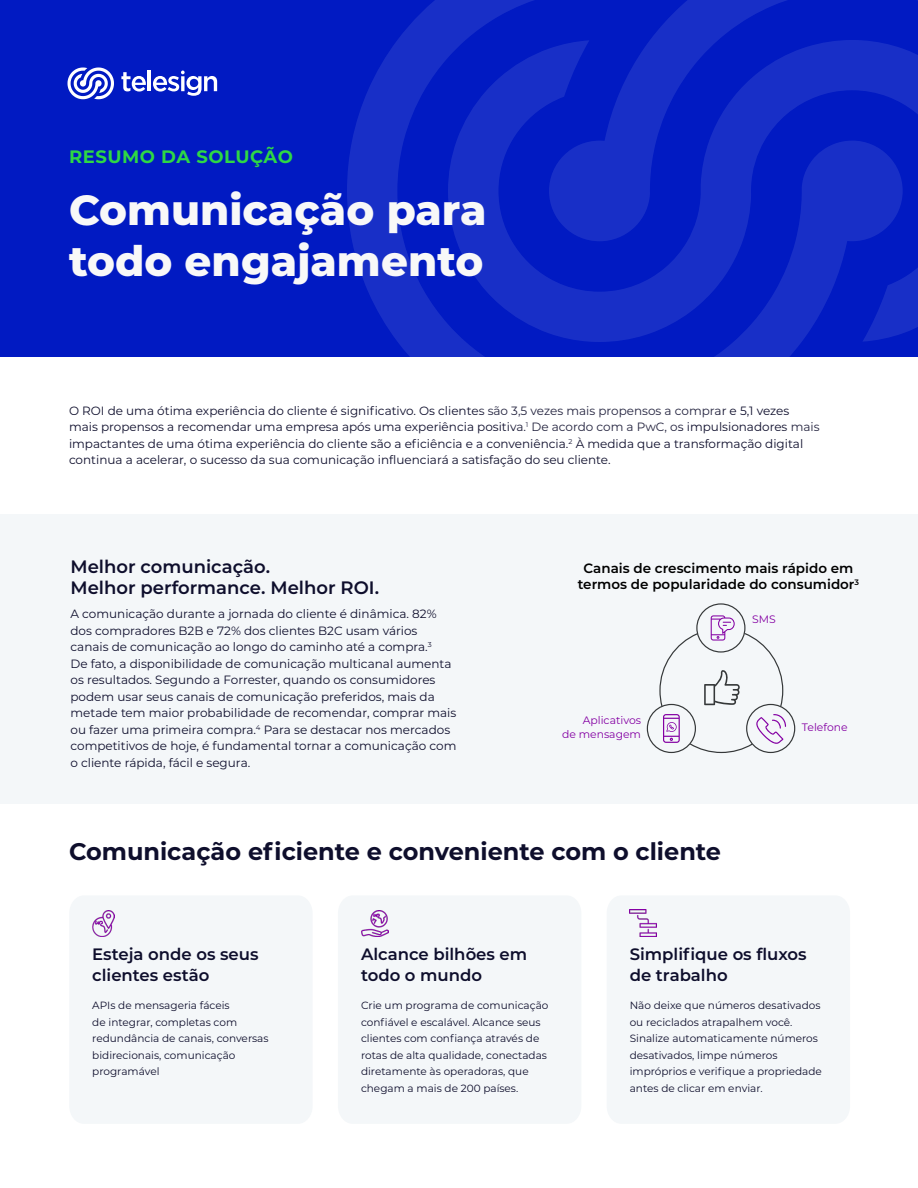
<style>
.page{position:relative;width:918px;height:1188px;background:#fff}
.page>*{position:absolute;margin:0;border:0;box-sizing:border-box;transform-origin:0 0}
.t1{font:800 42px/50.4px "Montserrat";color:#f8f8f8}
.t2{font:700 24px "Montserrat";color:#0e0e2c}
.t3{font:600 18px/21.6px "Montserrat";color:#0e0e2c}
.t4{font:700 18px "Montserrat";letter-spacing:.03em;color:#2ed845}
.Benefit_Body{font:600 16.5px/21px "Montserrat";color:#0e0e2c}
.t5{font:600 13.5px/16.5px "Montserrat";color:#000;text-align:center}
.Benefit_Body-2{font:12px/16.5px "Montserrat";color:#0e0e2c}
.t6{font:10.8px/13.2px "Montserrat";color:#8400a3;text-align:right}
.Benefit_Body-3{font:10.5px/16.5px "Montserrat";color:#0e0e2c}
</style>
<div class="page">
<div style="left:0;top:0;width:918px;height:356px;background:#011ac2"></div>
<div style="left:0;top:514px;width:918px;height:290px;background:#f4f7f9"></div>
<div style="left:647px;top:704px;width:49px;height:49px;border:1px solid #353839;border-radius:50%"></div>
<svg style="left:659px;top:615px;width:125px;height:93px"></svg>
<svg style="left:663px;top:714px;width:17px;height:29px"></svg>
<svg style="left:688px;top:714px;width:98px;height:40px"></svg>
<div style="left:338px;top:896px;width:243px;height:227px;background:#f4f7f9"></div>
<div style="left:70px;top:896px;width:242px;height:227px;background:#f4f7f9"></div>
<div style="left:607px;top:896px;width:243px;height:227px;background:#f4f7f9"></div>
<svg style="left:121px;top:72px;width:25px;height:20px"></svg>
<hr style="left:148px;top:71px;width:3px;height:20px;background:#fff">
<svg style="left:153px;top:71px;width:64px;height:25px"></svg>
<svg style="left:68px;top:68px;width:46px;height:31px"></svg>
<svg style="left:347px;top:0;width:556px;height:357px"></svg>
<svg style="left:448px;top:40px;width:470px;height:302px;fill:#182fc7"></svg>
<img style="left:92px;top:911px;width:23px;height:26px">
<img style="left:361px;top:911px;width:27px;height:26px">
<img style="left:630px;top:910px;width:27px;height:27px">
<p class="t4" style="left:69px;top:144px;width:225px">RESUMO DA SOLUÇÃO</p>
<p class="t1" style="left:69px;top:183px;width:419px">Comunicação para todo engajamento</p>
<p class="Benefit_Body-2" style="left:69px;top:402px;width:752px">O ROI de uma ótima experiência do cliente é significativo. Os clientes são 3,5 vezes mais propensos a comprar e 5,1 vezes mais propensos a recomendar uma empresa após uma experiência positiva.<sup>1</sup> De acordo com a PwC, os impulsionadores mais impactantes de uma ótima experiência do cliente são a eficiência e a conveniência.<sup>2</sup> À medida que a transformação digital continua a acelerar, o sucesso da sua comunicação influenciará a satisfação do seu cliente.</p>
<p class="t3" style="left:70px;top:555px;width:310px">Melhor comunicação.<br>Melhor performance. Melhor ROI.</p>
<p class="Benefit_Body-2" style="left:70px;top:605px;width:388px">A comunicação durante a jornada do cliente é dinâmica. 82% dos compradores B2B e 72% dos clientes B2C usam vários canais de comunicação ao longo do caminho até a compra.<sup>3<br></sup>De fato, a disponibilidade de comunicação multicanal aumenta os resultados. Segundo a Forrester, quando os consumidores podem usar seus canais de comunicação preferidos, mais da metade tem maior probabilidade de recomendar, comprar mais ou fazer uma primeira compra.<sup>4</sup> Para se destacar nos mercados competitivos de hoje, é fundamental tornar a comunicação com o cliente rápida, fácil e segura.</p>
<p class="t5" style="left:578px;top:559px;width:283px">Canais de crescimento mais rápido em termos de popularidade do consumidor<sup>3</sup></p>
<p class="t6" style="left:752px;top:612px;width:25px">SMS</p>
<p class="t6" style="left:562px;top:714px;width:81px">Aplicativos<br>de mensagem</p>
<p class="t6" style="left:802px;top:720px;width:47px">Telefone</p>
<p class="t2" style="left:69px;top:834px;width:654px">Comunicação eficiente e conveniente com o cliente</p>
<p class="Benefit_Body" style="left:92px;top:942px;width:168px">Esteja onde os seus clientes estão</p>
<p class="Benefit_Body-3" style="left:92px;top:997px;width:178px">APIs de mensageria fáceis<br>de integrar, completas com redundância de canais, conversas bidirecionais, comunicação programável</p>
<p class="Benefit_Body" style="left:361px;top:942px;width:168px">Alcance bilhões em todo o mundo</p>
<p class="Benefit_Body-3" style="left:361px;top:997px;width:189px">Crie um programa de comunicação confiável e escalável. Alcance seus clientes com confiança através de rotas de alta qualidade, conectadas diretamente às operadoras, que chegam a mais de 200 países.</p>
<p class="Benefit_Body" style="left:630px;top:942px;width:179px">Simplifique os fluxos de trabalho</p>
<p class="Benefit_Body-3" style="left:630px;top:997px;width:194px">Não deixe que números desativados ou reciclados atrapalhem você.<br>Sinalize automaticamente números desativados, limpe números impróprios e verifique a propriedade antes de clicar em enviar.</p>
</div>
